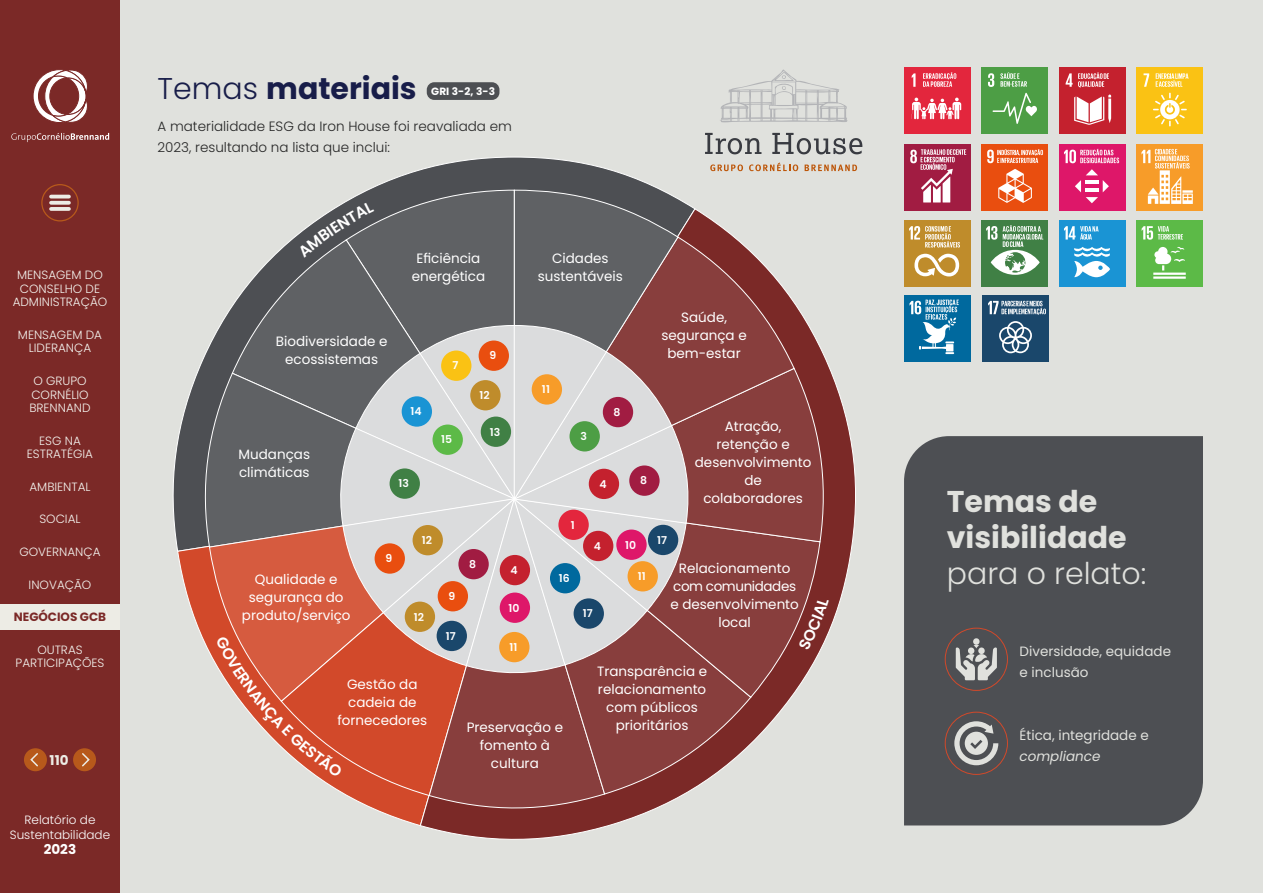
<style>
.page{position:relative;width:1263px;height:893px;background:#fff}
.page>*{position:absolute;margin:0;border:0;box-sizing:border-box;transform-origin:0 0}
.t1{font:700 30px/36px "Poppins";color:#e0e1dd}
.t2{font:700 30px "Poppins";color:#181d49}
.t3{font:300 30px "Poppins";color:#e0e1dd}
.t4{font:13.5px/18px "Poppins";color:#fff;text-align:center}
.t5{font:300 13.5px/21px "Poppins";color:#262626}
.t6{font:13.5px/21px "Poppins";color:#e0e1dd}
.t7{font:italic 13.5px "Poppins";color:#e0e1dd}
.t8{font:700 13.5px "Poppins";color:#fff}
.t9{font:700 13.5px "Poppins";color:#edece5}
.t10{font:300 12px/13.5px "Poppins";color:#f4f4ef;text-align:center}
.t11{font:300 12px/15px "Poppins";color:#fff;text-align:center}
.t12{font:700 12px "Poppins";color:#7b2927}
.t13{font:600 10.8px "Poppins";letter-spacing:.01em;color:#fff}
.t14{font:700 10.5px "Poppins";color:#fff}
.s1{font-weight:300}
</style>
<div class="page">
<div style="left:77px;top:0;width:1186px;height:893px;background:#e0e1dd"></div>
<svg style="left:172px;top:156px;width:522px;height:392px"></svg>
<svg style="left:177px;top:497px;width:242px;height:329px"></svg>
<svg style="left:419px;top:208px;width:437px;height:632px"></svg>
<svg style="left:345px;top:189px;width:168px;height:50px;background:#606265"></svg>
<svg style="left:231px;top:239px;width:282px;height:86px;background:#696b6d"></svg>
<svg style="left:200px;top:372px;width:16px;height:176px;background:#5b5d60"></svg>
<svg style="left:209px;top:498px;width:7px;height:204px"></svg>
<svg style="left:280px;top:777px;width:148px;height:19px"></svg>
<svg style="left:428px;top:777px;width:177px;height:36px;background:#893f3d"></svg>
<svg style="left:513px;top:698px;width:239px;height:97px"></svg>
<svg style="left:691px;top:543px;width:130px;height:155px;background:#8b4443"></svg>
<svg style="left:691px;top:367px;width:138px;height:176px;background:#893f3e"></svg>
<svg style="left:679px;top:236px;width:116px;height:264px;background:#8d4846"></svg>
<svg style="left:513px;top:189px;width:166px;height:136px;background:#655f61"></svg>
<div style="left:982px;top:295px;width:66px;height:67px;background:#1a476b"></div>
<svg style="left:988px;top:301px;width:58px;height:52px"></svg>
<div style="left:904px;top:295px;width:67px;height:67px;background:#00699e"></div>
<svg style="left:909px;top:300px;width:50px;height:54px"></svg>
<div style="left:1137px;top:221px;width:66px;height:66px;background:#5cba47"></div>
<svg style="left:1141px;top:226px;width:45px;height:53px"></svg>
<div style="left:1059px;top:221px;width:66px;height:66px;background:#1a94d4"></div>
<svg style="left:1064px;top:226px;width:46px;height:51px"></svg>
<div style="left:982px;top:221px;width:66px;height:66px;background:#408045"></div>
<svg style="left:986px;top:225px;width:57px;height:50px"></svg>
<div style="left:904px;top:221px;width:66px;height:66px;background:#bf8c2b"></div>
<svg style="left:909px;top:226px;width:51px;height:50px"></svg>
<div style="left:904px;top:144px;width:66px;height:66px;background:#a11c42"></div>
<svg style="left:910px;top:149px;width:56px;height:53px"></svg>
<div style="left:1137px;top:68px;width:66px;height:66px;background:#fac214"></div>
<svg style="left:1143px;top:73px;width:45px;height:53px"></svg>
<div style="left:1059px;top:68px;width:66px;height:66px;background:#c4212e"></div>
<svg style="left:1065px;top:73px;width:46px;height:52px"></svg>
<div style="left:981px;top:68px;width:67px;height:66px;background:#4d9e45"></div>
<svg style="left:988px;top:72px;width:49px;height:52px"></svg>
<div style="left:904px;top:68px;width:66px;height:66px;background:#e3263d"></div>
<svg style="left:911px;top:72px;width:50px;height:47px"></svg>
<div style="left:981px;top:144px;width:67px;height:66px;background:#e94e0f"></div>
<svg style="left:987px;top:149px;width:56px;height:54px"></svg>
<div style="left:1137px;top:144px;width:66px;height:66px;background:#f79c29"></div>
<svg style="left:1141px;top:149px;width:52px;height:55px"></svg>
<div style="left:1059px;top:144px;width:66px;height:66px;background:#de1769"></div>
<svg style="left:1064px;top:149px;width:55px;height:14px"></svg>
<svg style="left:1075px;top:169px;width:34px;height:34px"></svg>
<div style="left:427px;top:82px;width:72px;height:18px;background:#4d4f53;border-radius:8px"></div>
<div style="left:904px;top:436px;width:299px;height:389px;background:#4d4f53"></div>
<div style="left:945px;top:628px;width:63px;height:63px;border:1px solid #d2492a;border-radius:50%"></div>
<svg style="left:956px;top:637px;width:41px;height:43px"></svg>
<div style="left:945px;top:712px;width:63px;height:63px;border:1px solid #d2492a;border-radius:50%"></div>
<svg style="left:954px;top:721px;width:44px;height:44px"></svg>
<svg style="left:720px;top:70px;width:127px;height:52px"></svg>
<svg style="left:710px;top:164px;width:33px;height:7px"></svg>
<svg style="left:749px;top:162px;width:49px;height:9px"></svg>
<svg style="left:805px;top:165px;width:52px;height:6px"></svg>
<svg style="left:705px;top:133px;width:56px;height:21px"></svg>
<svg style="left:772px;top:133px;width:90px;height:21px"></svg>
<div style="left:0;top:0;width:120px;height:893px;background:#7b2927"></div>
<div style="left:0;top:604px;width:120px;height:26px;background:#edece5"></div>
<div style="left:41px;top:184px;width:38px;height:37px;border:1px solid #b7591b;border-radius:50%"></div>
<hr style="left:51px;top:195px;width:18px;height:3px;background:#edece5">
<svg style="left:51px;top:201px;width:18px;height:4px"></svg>
<svg style="left:51px;top:207px;width:18px;height:4px"></svg>
<div style="left:73px;top:748px;width:23px;height:23px;background:#b7591b;border-radius:50%"></div>
<svg style="left:82px;top:753px;width:8px;height:14px"></svg>
<div style="left:24px;top:748px;width:23px;height:23px;background:#b7591b;border-radius:50%"></div>
<svg style="left:30px;top:753px;width:8px;height:14px"></svg>
<svg style="left:11px;top:133px;width:98px;height:9px"></svg>
<svg style="left:33px;top:69px;width:55px;height:54px"></svg>
<svg style="left:297px;top:201px;width:77px;height:56px"></svg>
<svg style="left:216px;top:325px;width:475px;height:452px"></svg>
<svg style="left:798px;top:597px;width:31px;height:53px;background:#833836"></svg>
<p class="t10" style="left:13px;top:268px;width:96px">MENSAGEM DO<br>CONSELHO DE<br>ADMINISTRAÇÃO</p>
<p class="t10" style="left:18px;top:328px;width:86px">MENSAGEM DA<br>LIDERANÇA</p>
<p class="t10" style="left:29px;top:374px;width:63px">O GRUPO<br>CORNÉLIO<br>BRENNAND</p>
<p class="t10" style="left:27px;top:434px;width:68px">ESG NA<br>ESTRATÉGIA</p>
<p class="t10" style="left:29px;top:480px;width:63px">AMBIENTAL</p>
<p class="t10" style="left:39px;top:513px;width:43px">SOCIAL</p>
<p class="t10" style="left:19px;top:545px;width:83px">GOVERNANÇA</p>
<p class="t10" style="left:29px;top:578px;width:64px">INOVAÇÃO</p>
<p class="t12" style="left:14px;top:610px;width:94px">NEGÓCIOS GCB</p>
<p class="t10" style="left:16px;top:643px;width:90px">OUTRAS<br>PARTICIPAÇÕES</p>
<p class="t9" style="left:50px;top:752px;width:20px">110</p>
<p class="t11" style="left:10px;top:812px;width:102px">Relatório de<br>Sustentabilidade</p>
<p class="t8" style="left:44px;top:841px;width:34px">2023</p>
<h1 class="t2" style="left:158px;top:71px;width:261px"><span class="s1">Temas</span> materiais</h1>
<p class="t14" style="left:431px;top:85px;width:65px">GRI 3-2, 3-3</p>
<p class="t5" style="left:158px;top:115px;width:356px">A materialidade ESG da Iron House foi reavaliada em<br>2023, resultando na lista que inclui:</p>
<p class="t4" style="left:276px;top:333px;width:113px">Biodiversidade e ecossistemas</p>
<p class="t4" style="left:239px;top:446px;width:73px;text-align:left">Mudanças climáticas</p>
<p class="t4" style="left:412px;top:250px;width:75px">Eficiência energética</p>
<p class="t4" style="left:538px;top:250px;width:87px">Cidades sustentáveis</p>
<p class="t13" style="left:452px;top:359px;width:7px">7</p>
<p class="t13" style="left:489px;top:349px;width:8px">9</p>
<p class="t13" style="left:479px;top:389px;width:12px">12</p>
<p class="t13" style="left:542px;top:383px;width:9px">11</p>
<p class="t13" style="left:410px;top:405px;width:13px">14</p>
<p class="t13" style="left:614px;top:406px;width:8px">8</p>
<p class="t13" style="left:490px;top:425px;width:12px">13</p>
<p class="t13" style="left:441px;top:433px;width:13px">15</p>
<p class="t13" style="left:580px;top:430px;width:8px">3</p>
<p class="t13" style="left:399px;top:477px;width:12px">13</p>
<p class="t13" style="left:422px;top:534px;width:12px">12</p>
<p class="t13" style="left:571px;top:518px;width:5px">1</p>
<p class="t13" style="left:599px;top:478px;width:9px">4</p>
<p class="t13" style="left:594px;top:540px;width:9px">4</p>
<p class="t13" style="left:640px;top:474px;width:8px">8</p>
<p class="t13" style="left:625px;top:538px;width:13px">10</p>
<p class="t4" style="left:661px;top:309px;width:87px">Saúde, segurança e bem-estar</p>
<p class="t13" style="left:657px;top:534px;width:11px">17</p>
<p class="t4" style="left:695px;top:417px;width:118px">Atração, retenção e desenvolvimento de colaboradores</p>
<p class="t4" style="left:242px;top:570px;width:110px">Qualidade e segurança do produto/serviço</p>
<p class="t13" style="left:385px;top:552px;width:8px">9</p>
<p class="t13" style="left:414px;top:610px;width:12px">12</p>
<p class="t4" style="left:337px;top:675px;width:91px">Gestão da cadeia de fornecedores</p>
<p class="t13" style="left:448px;top:590px;width:8px">9</p>
<p class="t13" style="left:446px;top:630px;width:11px">17</p>
<p class="t13" style="left:469px;top:558px;width:8px">8</p>
<p class="t13" style="left:510px;top:564px;width:9px">4</p>
<p class="t13" style="left:508px;top:601px;width:13px">10</p>
<p class="t13" style="left:509px;top:641px;width:9px">11</p>
<p class="t13" style="left:559px;top:572px;width:12px">16</p>
<p class="t4" style="left:670px;top:559px;width:130px">Relacionamento com comunidades e desenvolvimento local</p>
<p class="t4" style="left:597px;top:663px;width:112px">Transparência e relacionamento com públicos</p>
<p class="t13" style="left:638px;top:570px;width:9px">11</p>
<p class="t13" style="left:583px;top:607px;width:11px">17</p>
<p class="t4" style="left:467px;top:718px;width:98px">Preservação e</p>
<p class="t4" style="left:616px;top:717px;width:74px">prioritários</p>
<p class="t4" style="left:480px;top:736px;width:72px">fomento à cultura</p>
<h1 class="t1" style="left:947px;top:484px;width:181px">Temas de visibilidade</h1>
<h1 class="t3" style="left:947px;top:556px;width:201px">para o relato:</h1>
<p class="t6" style="left:1019px;top:640px;width:153px">Diversidade, equidade e inclusão</p>
<p class="t6" style="left:1019px;top:724px;width:131px">Ética, integridade e</p>
<p class="t7" style="left:1019px;top:748px;width:82px">compliance</p>
</div>
